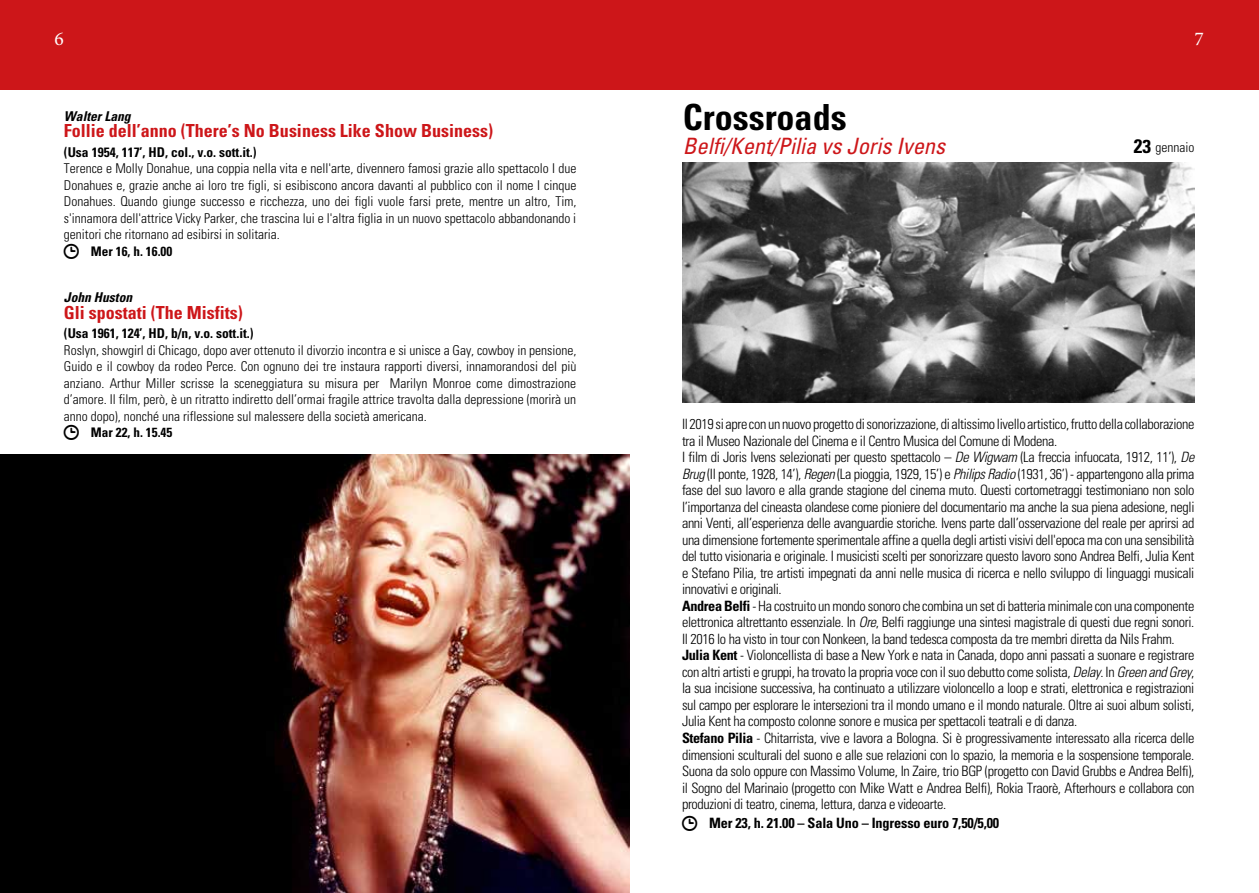
<style>
.page{position:relative;width:1259px;height:893px;background:#fff}
.page>*{position:absolute;margin:0;border:0;box-sizing:border-box;transform-origin:0 0}
.t1{font:700 condensed 36px "Univers";color:#000}
.t2{font:italic condensed 22.5px "Univers";color:#cd1619}
.t3{font:19.5px "Minion Pro";color:#fff}
.t4{font:700 condensed 18px "Univers";color:#cd1619}
.t5{font:300 condensed 14.25px/16.5px "Univers";letter-spacing:-.025em;color:#000}
.t6{font:700 condensed 14.25px "Univers";letter-spacing:-.01em;color:#000}
.t7{font:300 condensed 13.5px/16.5px "Univers";color:#000;text-align:justify}
.t8{font:700 condensed 13.5px "Univers";color:#000}
.t9{font:italic 700 condensed 13.5px "Univers";color:#000}
.t10{font:700 condensed 13.2px "Univers";color:#000}
.s1{font-weight:700;font-size:19.5px}
.s2{font-weight:700;font-size:18.75px}
.s3{font-style:italic}
.s4{font-weight:700}
</style>
<div class="page">
<div style="left:630px;top:0;width:629px;height:89px;background:#cd1619"></div>
<div style="left:0;top:0;width:630px;height:89px;background:#cd1619"></div>
<img style="left:682px;top:163px;width:512px;height:240px">
<img style="left:0;top:454px;width:629px;height:439px">
<h3 class="t3" style="left:54px;top:26px;width:11px">6</h3>
<h3 class="t3" style="left:1194px;top:26px;width:11px">7</h3>
<p class="t9" style="left:64px;top:108px;width:68px">Walter Lang</p>
<p class="t4" style="left:64px;top:120px;width:430px">Follie dell’anno (There’s No Business Like Show Business)</p>
<p class="t8" style="left:64px;top:144px;width:194px">(Usa 1954, 117’, HD, col., v.o. sott.it.)</p>
<p class="t7" style="left:64px;top:160px;width:514px">Terence e Molly Donahue, una coppia nella vita e nell'arte, divennero famosi grazie allo spettacolo I due Donahues e, grazie anche ai loro tre figli, si esibiscono ancora davanti al pubblico con il nome I cinque Donahues. Quando giunge successo e ricchezza, uno dei figli vuole farsi prete, mentre un altro, Tim, s'innamora dell'attrice Vicky Parker, che trascina lui e l'altra figlia in un nuovo spettacolo abbandonando i genitori che ritornano ad esibirsi in solitaria.</p>
<p class="t10" style="left:91px;top:243px;width:83px">Mer 16, h. 16.00</p>
<p class="t9" style="left:64px;top:289px;width:70px">John Huston</p>
<p class="t4" style="left:64px;top:301px;width:180px">Gli spostati (The Misfits)</p>
<p class="t8" style="left:64px;top:325px;width:191px">(Usa 1961, 124’, HD, b/n, v.o. sott.it.)</p>
<p class="t7" style="left:64px;top:342px;width:514px">Roslyn, showgirl di Chicago, dopo aver ottenuto il divorzio incontra e si unisce a Gay, cowboy in pensione, Guido e il cowboy da rodeo Perce. Con ognuno dei tre instaura rapporti diversi, innamorandosi del più anziano. Arthur Miller scrisse la sceneggiatura su misura per Marilyn Monroe come dimostrazione d’amore. Il film, però, è un ritratto indiretto dell’ormai fragile attrice travolta dalla depressione (morirà un anno dopo), nonché una riflessione sul malessere della società americana.</p>
<p class="t10" style="left:91px;top:424px;width:83px">Mar 22, h. 15.45</p>
<h1 class="t1" style="left:682px;top:95px;width:165px">Crossroads</h1>
<h2 class="t2" style="left:682px;top:132px;width:264px">Belfi/Kent/Pilia vs Joris Ivens</h2>
<p class="t7" style="left:1133px;top:139px;width:62px"><span class="s1">2</span><span class="s2">3</span> gennaio</p>
<p class="t5" style="left:682px;top:416px;width:514px">Il 2019 si apre con un nuovo progetto di sonorizzazione, di altissimo livello artistico, frutto della collaborazione tra il Museo Nazionale del Cinema e il Centro Musica del Comune di Modena.<br>I film di Joris Ivens selezionati per questo spettacolo – <span class="s3">De Wigwam</span> (La freccia infuocata, 1912, 11’), <span class="s3">De Brug</span> (Il ponte, 1928, 14’), <span class="s3">Regen</span> (La pioggia, 1929, 15’) e <span class="s3">Philips Radio</span> (1931, 36’) - appartengono alla prima fase del suo lavoro e alla grande stagione del cinema muto. Questi cortometraggi testimoniano non solo l’importanza del cineasta olandese come pioniere del documentario ma anche la sua piena adesione, negli anni Venti, all’esperienza delle avanguardie storiche. Ivens parte dall’osservazione del reale per aprirsi ad una dimensione fortemente sperimentale affine a quella degli artisti visivi dell'epoca ma con una sensibilità del tutto visionaria e originale. I musicisti scelti per sonorizzare questo lavoro sono Andrea Belfi, Julia Kent e Stefano Pilia, tre artisti impegnati da anni nelle musica di ricerca e nello sviluppo di linguaggi musicali innovativi e originali.<br><span class="s4">Andrea Belfi</span> - Ha costruito un mondo sonoro che combina un set di batteria minimale con una componente elettronica altrettanto essenziale. In <span class="s3">Ore</span>, Belfi raggiunge una sintesi magistrale di questi due regni sonori.<br>Il 2016 lo ha visto in tour con Nonkeen, la band tedesca composta da tre membri diretta da Nils Frahm.<br><span class="s4">Julia Kent</span> - Violoncellista di base a New York e nata in Canada, dopo anni passati a suonare e registrare con altri artisti e gruppi, ha trovato la propria voce con il suo debutto come solista, <span class="s3">Delay</span>. In <span class="s3">Green and Grey</span>, la sua incisione successiva, ha continuato a utilizzare violoncello a loop e strati, elettronica e registrazioni sul campo per esplorare le intersezioni tra il mondo umano e il mondo naturale. Oltre ai suoi album solisti, Julia Kent ha composto colonne sonore e musica per spettacoli teatrali e di danza.<br><span class="s4">Stefano Pilia</span> - Chitarrista, vive e lavora a Bologna. Si è progressivamente interessato alla ricerca delle dimensioni sculturali del suono e alle sue relazioni con lo spazio, la memoria e la sospensione temporale.<br>Suona da solo oppure con Massimo Volume, In Zaire, trio BGP (progetto con David Grubbs e Andrea Belfi), il Sogno del Marinaio (progetto con Mike Watt e Andrea Belfi), Rokia Traorè, Afterhours e collabora con produzioni di teatro, cinema, lettura, danza e videoarte.</p>
<p class="t6" style="left:709px;top:815px;width:292px">Mer 23, h. 21.00 – Sala Uno – Ingresso euro 7,50/5,00</p>
</div>
